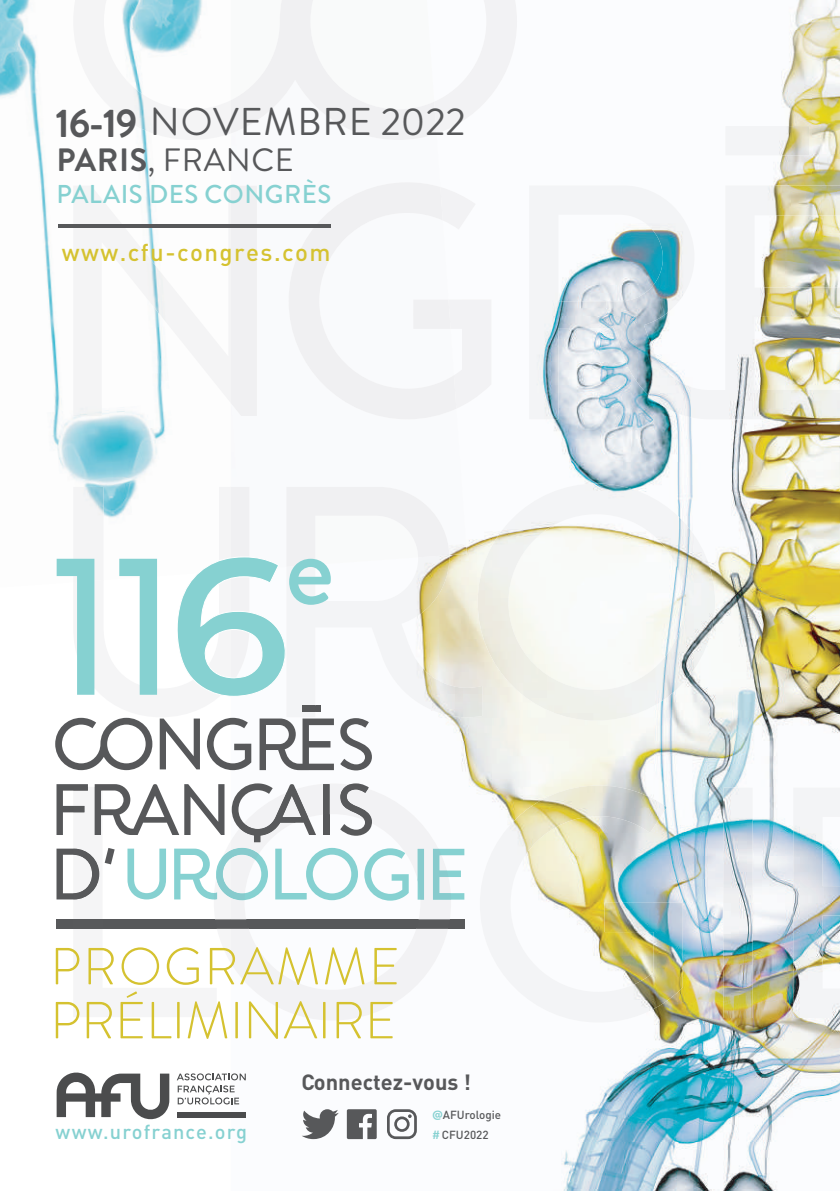
<style>
.page{position:relative;width:840px;height:1191px;background:#fff}
.page>*{position:absolute;margin:0;border:0;box-sizing:border-box;transform-origin:0 0}
.t1{font:300 52px/54px "Brandon Grotesque";color:#d5c230}
.t2{font:38.8px "Brandon Grotesque";letter-spacing:.02em;color:#57585a}
.t3{font:32.2px "Brandon Grotesque";letter-spacing:.02em;color:#57585a}
.t4{font:500 25.8px "Brandon Grotesque";letter-spacing:.02em;color:#86d1d1}
.t5{font:500 24px "DIN";letter-spacing:.06em;color:#d5c230}
.t6{font:700 21.8px "DIN";color:#57585a}
.t7{font:500 20px "DIN";letter-spacing:.06em;color:#86d1d1}
.t8{font:500 11.6px "DIN";color:#57585a}
.s1{font-weight:700;font-size:40px}
.s2{font-weight:700}
.s3{font-family:"Akkurat";font-weight:700;color:#86d1d1}
.s4{color:#86d1d1}
</style>
<div class="page">
<img style="left:516px;top:0;width:323px;height:185px">
<img style="left:441px;top:419px;width:398px;height:772px">
<svg style="left:387px;top:1109px;width:29px;height:30px"></svg>
<svg style="left:302px;top:1109px;width:36px;height:30px"></svg>
<svg style="left:346px;top:1109px;width:30px;height:30px"></svg>
<svg style="left:57px;top:1072px;width:112px;height:48px"></svg>
<svg style="left:177px;top:1073px;width:69px;height:31px"></svg>
<div style="left:178px;top:1112px;width:68px;height:5px;background:#4b4c4d"></div>
<svg style="left:340px;top:718px;width:32px;height:52px"></svg>
<img style="left:0;top:0;width:166px;height:487px">
<img style="left:441px;top:419px;width:25px;height:136px">
<img style="left:477px;top:483px;width:237px;height:237px">
<img style="left:334px;top:555px;width:148px;height:162px">
<img style="left:286px;top:487px;width:163px;height:80px">
<img style="left:74px;top:487px;width:157px;height:69px">
<img style="left:479px;top:785px;width:203px;height:237px">
<img style="left:723px;top:787px;width:29px;height:231px">
<svg style="left:56px;top:783px;width:408px;height:234px"></svg>
<img style="left:792px;top:787px;width:47px;height:231px">
<img style="left:73px;top:0;width:363px;height:140px">
<img style="left:73px;top:186px;width:184px;height:230px">
<img style="left:289px;top:182px;width:167px;height:237px">
<img style="left:529px;top:185px;width:310px;height:234px">
<img style="left:725px;top:126px;width:83px;height:29px">
<hr style="left:58px;top:224px;width:272px;height:4px;background:#57585a">
<svg style="left:55px;top:556px;width:279px;height:214px"></svg>
<p class="t2" style="left:56px;top:95px;width:411px"><span class="s1">16-19</span> NOVEMBRE 2022</p>
<p class="t3" style="left:56px;top:138px;width:239px"><span class="s2">PARIS</span>, FRANCE</p>
<p class="t4" style="left:56px;top:176px;width:276px">PALAIS DES CONGRÈS</p>
<p class="t5" style="left:62px;top:237px;width:270px">www.cfu-congres.com</p>
<p class="t1" style="left:50px;top:939px;width:351px">PROGRAMME<br>PRÉLIMINAIRE</p>
<p class="t6" style="left:301px;top:1068px;width:171px">Connectez-vous !</p>
<p class="t8" style="left:432px;top:1107px;width:71px"><span class="s3">@</span>AFUrologie</p>
<p class="t7" style="left:56px;top:1119px;width:193px">www.urofrance.org</p>
<p class="t8" style="left:432px;top:1127px;width:58px"><span class="s4">#</span> CFU2022</p>
</div>
